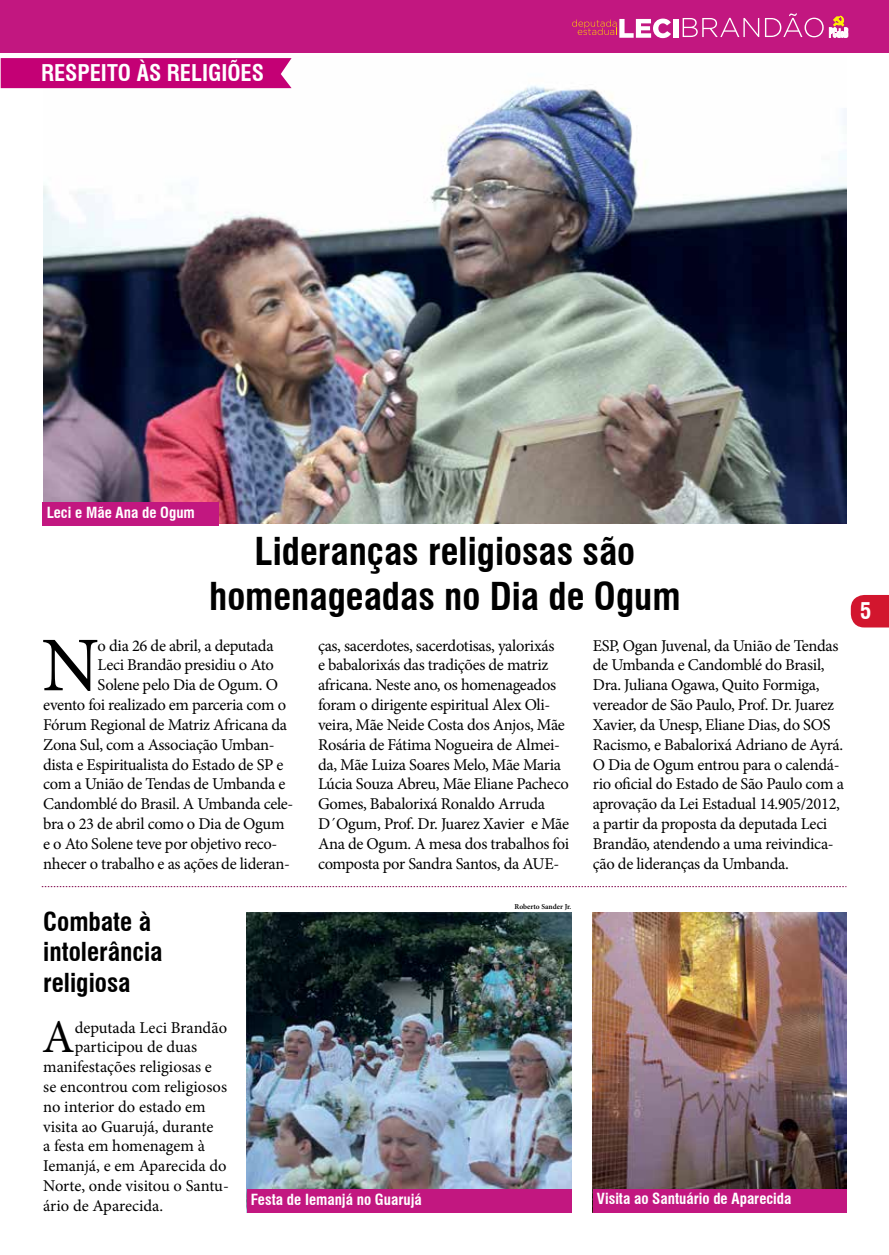
<style>
.page{position:relative;width:889px;height:1255px;background:#fff}
.page>*{position:absolute;margin:0;border:0;box-sizing:border-box;transform-origin:0 0}
.t1{font:77.4px "Minion Pro";color:#000}
.t2{font:46.95px "Minion Pro";color:#000}
.t3{font:700 condensed 37.5px/45px "Swiss 721 BT";color:#000;text-align:center}
.t4{font:700 condensed 25.5px/30px "Swiss 721 BT";color:#000}
.t5{font:700 condensed 22.5px "Swiss 721 BT";color:#fff}
.t6{font:16.5px/19.8px "Minion Pro";letter-spacing:-.02em;color:#000}
.t7{font:16.5px "Minion Pro";color:#000}
.t8{font:700 condensed 15px "Swiss 721 BT";color:#fff}
.t9{font:600 7.5px "Minion Pro";letter-spacing:-.005em;color:#000}
</style>
<div class="page">
<svg style="left:851px;top:595px;width:38px;height:32px"></svg>
<div style="left:0;top:0;width:889px;height:53px;background:#c21780"></div>
<div style="left:673px;top:19px;width:5px;height:19px;background:#fff"></div>
<svg style="left:572px;top:19px;width:99px;height:19px"></svg>
<svg style="left:682px;top:18px;width:77px;height:19px"></svg>
<svg style="left:765px;top:13px;width:58px;height:24px"></svg>
<svg style="left:829px;top:16px;width:19px;height:21px"></svg>
<img style="left:43px;top:58px;width:803px;height:465px">
<img style="left:247px;top:912px;width:324px;height:277px">
<div style="left:247px;top:1189px;width:324px;height:24px;background:#c21780"></div>
<img style="left:593px;top:912px;width:253px;height:276px">
<div style="left:592px;top:1188px;width:254px;height:24px;background:#c21780"></div>
<svg style="left:42px;top:886px;width:804px;height:1px"></svg>
<div style="left:1px;top:58px;width:290px;height:30px;background:#c40075"></div>
<div style="left:43px;top:502px;width:176px;height:23px;background:#c21780"></div>
<h3 class="t5" style="left:41px;top:59px;width:224px">RESPEITO ÀS RELIGIÕES</h3>
<p class="t8" style="left:47px;top:503px;width:150px">Leci e Mãe Ana de Ogum</p>
<h3 class="t3" style="left:209px;top:528px;width:473px">Lideranças religiosas são homenageadas no Dia de Ogum</h3>
<h1 class="t1" style="left:42px;top:613px;width:59px">N</h1>
<p class="t6" style="left:98px;top:635px;width:177px">o dia 26 de abril, a deputada</p>
<p class="t6" style="left:98px;top:655px;width:178px">Leci Brandão presidiu o Ato</p>
<p class="t6" style="left:98px;top:675px;width:182px">Solene pelo Dia de Ogum. O</p>
<p class="t6" style="left:43px;top:695px;width:244px">evento foi realizado em parceria com o</p>
<p class="t6" style="left:43px;top:714px;width:245px">Fórum Regional de Matriz Africana da</p>
<p class="t6" style="left:43px;top:734px;width:233px">Zona Sul, com a Associação Umban-</p>
<p class="t6" style="left:43px;top:754px;width:242px">dista e Espiritualista do Estado de SP e</p>
<p class="t6" style="left:43px;top:774px;width:244px">com a União de Tendas de Umbanda e</p>
<p class="t6" style="left:43px;top:794px;width:252px">Candomblé do Brasil. A Umbanda cele-</p>
<p class="t6" style="left:43px;top:813px;width:243px">bra o 23 de abril como o Dia de Ogum</p>
<p class="t6" style="left:43px;top:833px;width:236px">e o Ato Solene teve por objetivo reco-</p>
<p class="t6" style="left:43px;top:853px;width:248px">nhecer o trabalho e as ações de lideran-</p>
<p class="t6" style="left:318px;top:635px;width:253px">ças, sacerdotes, sacerdotisas, yalorixás<br>e babalorixás das tradições de matriz africana. Neste ano, os homenageados foram o dirigente espiritual Alex Oli&shy;veira, Mãe Neide Costa dos Anjos, Mãe Rosária de Fátima Nogueira de Almei&shy;da, Mãe Luiza Soares Melo, Mãe Maria Lúcia Souza Abreu, Mãe Eliane Pacheco Gomes, Babalorixá Ronaldo Arruda D´Ogum, Prof. Dr. Juarez Xavier e Mãe Ana de Ogum. A mesa dos trabalhos foi composta por Sandra Santos, da AUE-</p>
<p class="t6" style="left:593px;top:635px;width:252px">ESP, Ogan Juvenal, da União de Tendas de Umbanda e Candomblé do Brasil, Dra. Juliana Ogawa, Quito Formiga, vereador de São Paulo, Prof. Dr. Juarez Xavier, da Unesp, Eliane Dias, do SOS Racismo, e Babalorixá Adriano de Ayrá.<br>O Dia de Ogum entrou para o calendá&shy;rio oficial do Estado de São Paulo com a aprovação da Lei Estadual 14.905/2012, a partir da proposta da deputada Leci Brandão, atendendo a uma reivindica&shy;ção de lideranças da Umbanda.</p>
<h3 class="t4" style="left:43px;top:907px;width:121px">Combate à intolerância religiosa</h3>
<h2 class="t2" style="left:42px;top:1005px;width:34px">A</h2>
<p class="t7" style="left:75px;top:1016px;width:154px">deputada Leci Brandão</p>
<p class="t7" style="left:75px;top:1036px;width:124px">participou de duas</p>
<p class="t7" style="left:43px;top:1055px;width:170px">manifestações religiosas e</p>
<p class="t7" style="left:43px;top:1075px;width:185px">se encontrou com religiosos</p>
<p class="t7" style="left:43px;top:1095px;width:164px">no interior do estado em</p>
<p class="t7" style="left:43px;top:1115px;width:172px">visita ao Guarujá, durante</p>
<p class="t6" style="left:43px;top:1136px;width:163px">a festa em homenagem à</p>
<p class="t7" style="left:43px;top:1154px;width:185px">Iemanjá, e em Aparecida do</p>
<p class="t6" style="left:43px;top:1175px;width:187px">Norte, onde visitou o Santu-</p>
<p class="t7" style="left:43px;top:1194px;width:122px">ário de Aparecida.</p>
<p class="t8" style="left:251px;top:1190px;width:172px">Festa de Iemanjá no Guarujá</p>
<p class="t9" style="left:514px;top:901px;width:58px">Roberto Sander Jr.</p>
<p class="t8" style="left:597px;top:1189px;width:196px">Visita ao Santuário de Aparecida</p>
<h3 class="t5" style="left:860px;top:597px;width:13px">5</h3>
</div>
